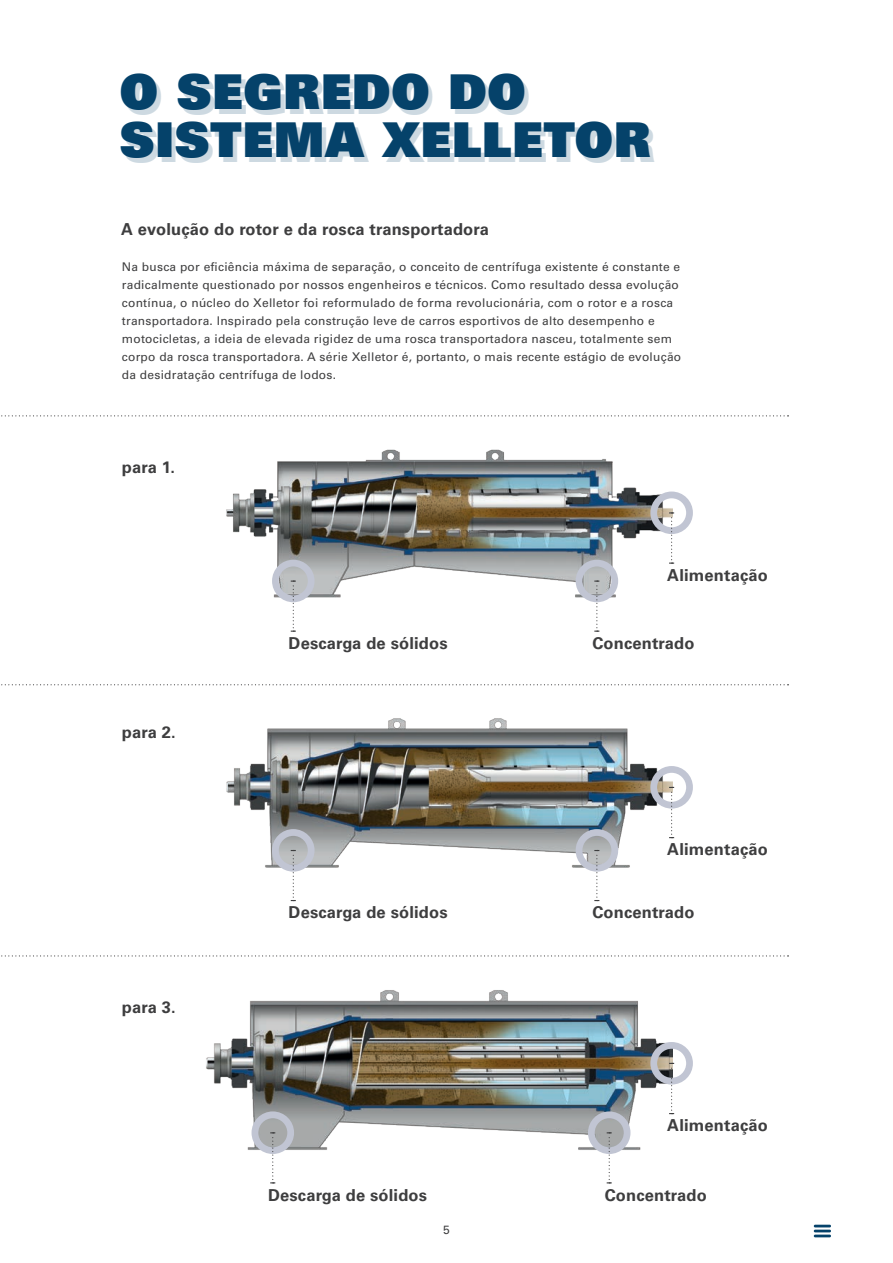
<style>
.page{position:relative;width:893px;height:1263px;background:#fff}
.page>*{position:absolute;margin:0;border:0;box-sizing:border-box;transform-origin:0 0}
.t1{font:48px/48px "Univers LT Pro 85 X Black";letter-spacing:.02em;color:#05426a}
.t2{font:700 16.5px "Univers LT Pro 65";letter-spacing:.01em;color:#3e3e3f}
.t3{font:12px/18px "Univers LT Pro 55 Roman";letter-spacing:.02em;color:#3e3e3f}
</style>
<div class="page">
<svg style="left:814px;top:1225px;width:17px;height:2px"></svg>
<hr style="left:814px;top:1229px;width:17px;height:3px;background:#05426a">
<hr style="left:814px;top:1234px;width:17px;height:3px;background:#05426a">
<img style="left:177px;top:416px;width:495px;height:216px">
<div style="left:650px;top:491px;width:43px;height:43px;border:7px solid #c1c5d3;border-radius:50%"></div>
<svg style="left:669px;top:512px;width:5px;height:52px"></svg>
<div style="left:576px;top:560px;width:42px;height:42px;border:7px solid #c1c5d3;border-radius:50%"></div>
<svg style="left:594px;top:580px;width:5px;height:52px"></svg>
<div style="left:272px;top:560px;width:43px;height:42px;border:7px solid #c1c5d3;border-radius:50%"></div>
<svg style="left:291px;top:580px;width:5px;height:52px"></svg>
<svg style="left:1px;top:684px;width:787px;height:1px"></svg>
<img style="left:175px;top:684px;width:497px;height:218px">
<div style="left:650px;top:766px;width:43px;height:42px;border:7px solid #c1c5d3;border-radius:50%"></div>
<svg style="left:669px;top:787px;width:5px;height:51px"></svg>
<div style="left:576px;top:829px;width:42px;height:43px;border:7px solid #c1c5d3;border-radius:50%"></div>
<svg style="left:594px;top:850px;width:5px;height:51px"></svg>
<div style="left:272px;top:829px;width:43px;height:43px;border:7px solid #c1c5d3;border-radius:50%"></div>
<svg style="left:291px;top:850px;width:5px;height:51px"></svg>
<svg style="left:1px;top:955px;width:787px;height:1px"></svg>
<img style="left:175px;top:955px;width:497px;height:229px">
<div style="left:650px;top:1042px;width:43px;height:42px;border:7px solid #c1c5d3;border-radius:50%"></div>
<svg style="left:669px;top:1063px;width:5px;height:51px"></svg>
<div style="left:588px;top:1111px;width:42px;height:43px;border:7px solid #c1c5d3;border-radius:50%"></div>
<svg style="left:607px;top:1132px;width:5px;height:51px"></svg>
<div style="left:252px;top:1111px;width:42px;height:43px;border:7px solid #c1c5d3;border-radius:50%"></div>
<svg style="left:270px;top:1132px;width:5px;height:51px"></svg>
<svg style="left:1px;top:415px;width:787px;height:1px"></svg>
<h1 class="t1" style="left:120px;top:67px;width:532px">O SEGREDO DO<br>SISTEMA XELLETOR</h1>
<h2 class="t2" style="left:121px;top:218px;width:369px">A evolução do rotor e da rosca transportadora</h2>
<p class="t3" style="left:122px;top:257px;width:561px">Na busca por eficiência máxima de separação, o conceito de centrífuga existente é constante e radicalmente questionado por nossos engenheiros e técnicos. Como resultado dessa evolução contínua, o núcleo do Xelletor foi reformulado de forma revolucionária, com o rotor e a rosca transportadora. Inspirado pela construção leve de carros esportivos de alto desempenho e motocicletas, a ideia de elevada rigidez de uma rosca transportadora nasceu, totalmente sem corpo da rosca transportadora. A série Xelletor é, portanto, o mais recente estágio de evolução da desidratação centrífuga de lodos.</p>
<h2 class="t2" style="left:122px;top:456px;width:55px">para 1.</h2>
<h2 class="t2" style="left:122px;top:721px;width:55px">para 2.</h2>
<h2 class="t2" style="left:122px;top:996px;width:55px">para 3.</h2>
<h2 class="t2" style="left:667px;top:563px;width:102px">Alimentação</h2>
<h2 class="t2" style="left:289px;top:632px;width:161px">Descarga de sólidos</h2>
<h2 class="t2" style="left:592px;top:632px;width:104px">Concentrado</h2>
<h2 class="t2" style="left:667px;top:838px;width:102px">Alimentação</h2>
<h2 class="t2" style="left:289px;top:901px;width:161px">Descarga de sólidos</h2>
<h2 class="t2" style="left:592px;top:901px;width:104px">Concentrado</h2>
<h2 class="t2" style="left:667px;top:1114px;width:102px">Alimentação</h2>
<h2 class="t2" style="left:268px;top:1183px;width:161px">Descarga de sólidos</h2>
<h2 class="t2" style="left:605px;top:1184px;width:104px">Concentrado</h2>
<p class="t3" style="left:443px;top:1220px;width:8px">5</p>
</div>
